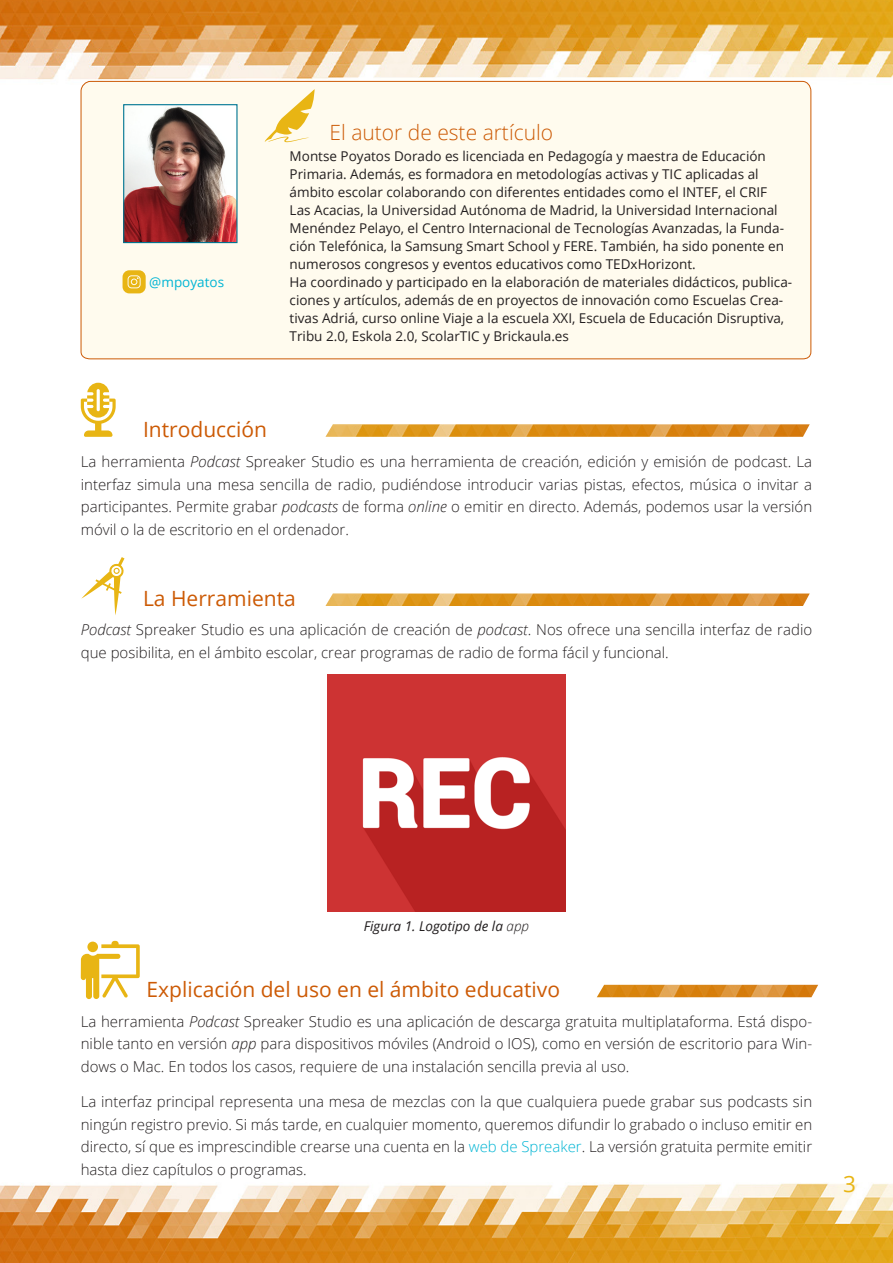
<style>
.page{position:relative;width:893px;height:1263px;background:#fff}
.page>*{position:absolute;margin:0;border:0;box-sizing:border-box;transform-origin:0 0}
.t1{font:22.5px "Open Sans";color:#e8b514}
.Titulo_sección{font:21px "Open Sans";color:#cc5a05}
.Título_autor{font:300 21px "Open Sans";color:#cc5a05}
.base{font:300 15px/22.5px "Open Sans";color:#231f20;text-align:justify}
.Estilo_de_párrafo_au{font:13.5px/18px "Open Sans";color:#231f20}
.Pies_de_foto{font:italic 13.5px "Open Sans";color:#231f20}
.Estilo_de_párrafo_au-2{font:13.5px "Open Sans";color:#00b5d4}
.s1{font-style:italic}
.s2{font-weight:300}
.s3{color:#00b5d4}
</style>
<div class="page">
<img style="left:0;top:1183px;width:893px;height:80px">
<img style="left:0;top:0;width:893px;height:80px">
<div style="left:80px;top:80px;width:732px;height:280px;background:#fffbee"></div>
<svg style="left:265px;top:89px;width:50px;height:53px;background:#f8e6ae"></svg>
<img style="left:125px;top:106px;width:111px;height:135px">
<div style="left:123px;top:104px;width:115px;height:139px;border:1px solid #007591"></div>
<svg style="left:81px;top:383px;width:35px;height:54px"></svg>
<img style="left:325px;top:424px;width:485px;height:13px">
<svg style="left:123px;top:270px;width:23px;height:23px"></svg>
<svg style="left:81px;top:557px;width:43px;height:58px"></svg>
<img style="left:325px;top:593px;width:485px;height:13px">
<img style="left:328px;top:674px;width:237px;height:238px">
<svg style="left:81px;top:941px;width:59px;height:58px"></svg>
<img style="left:597px;top:985px;width:221px;height:12px">
<p class="Estilo_de_párrafo_au-2" style="left:149px;top:273px;width:76px">@mpoyatos</p>
<p class="Título_autor" style="left:330px;top:118px;width:225px">El autor de este artículo</p>
<p class="Estilo_de_párrafo_au" style="left:290px;top:147px;width:496px">Montse Poyatos Dorado es licenciada en Pedagogía y maestra de Educación Primaria. Además, es formadora en metodologías activas y TIC aplicadas al ámbito escolar colaborando con diferentes entidades como el INTEF, el CRIF Las Acacias, la Universidad Autónoma de Madrid, la Universidad Internacional Menéndez Pelayo, el Centro Internacional de Tecnologías Avanzadas, la Funda&shy;ción Telefónica, la Samsung Smart School y FERE. También, ha sido ponente en numerosos congresos y eventos educativos como TEDxHorizont.</p>
<p class="Estilo_de_párrafo_au" style="left:290px;top:273px;width:504px">Ha coordinado y participado en la elaboración de materiales didácticos, publica&shy;ciones y artículos, además de en proyectos de innovación como Escuelas Crea&shy;tivas Adriá, curso online Viaje a la escuela XXI, Escuela de Educación Disruptiva, Tribu 2.0, Eskola 2.0, ScolarTIC y Brickaula.es</p>
<p class="Titulo_sección" style="left:143px;top:415px;width:126px">Introducción</p>
<p class="base" style="left:81px;top:450px;width:733px">La herramienta <span class="s1">Podcast</span> Spreaker Studio es una herramienta de creación, edición y emisión de podcast. La interfaz simula una mesa sencilla de radio, pudiéndose introducir varias pistas, efectos, música o invitar a participantes. Permite grabar <span class="s1">podcasts</span> de forma <span class="s1">online</span> o emitir en directo. Además, podemos usar la versión móvil o la de escritorio en el ordenador.</p>
<p class="Titulo_sección" style="left:143px;top:584px;width:154px">La Herramienta</p>
<p class="base" style="left:81px;top:618px;width:733px"><span class="s1">Podcast</span> Spreaker Studio es una aplicación de creación de <span class="s1">podcast</span>. Nos ofrece una sencilla interfaz de radio que posibilita, en el ámbito escolar, crear programas de radio de forma fácil y funcional.</p>
<p class="Pies_de_foto" style="left:364px;top:916px;width:167px">Figura 1. Logotipo de la <span class="s2">app</span></p>
<p class="Titulo_sección" style="left:147px;top:975px;width:415px">Explicación del uso en el ámbito educativo</p>
<p class="base" style="left:81px;top:1010px;width:733px">La herramienta <span class="s1">Podcast</span> Spreaker Studio es una aplicación de descarga gratuita multiplataforma. Está dispo&shy;nible tanto en versión <span class="s1">app</span> para dispositivos móviles (Android o IOS), como en versión de escritorio para Win&shy;dows o Mac. En todos los casos, requiere de una instalación sencilla previa al uso.</p>
<p class="base" style="left:81px;top:1090px;width:733px">La interfaz principal representa una mesa de mezclas con la que cualquiera puede grabar sus podcasts sin ningún registro previo. Si más tarde, en cualquier momento, queremos difundir lo grabado o incluso emitir en directo, sí que es imprescindible crearse una cuenta en la <span class="s3">web de Spreaker</span>. La versión gratuita permite emitir hasta diez capítulos o programas.</p>
<h1 class="t1" style="left:843px;top:1168px;width:14px">3</h1>
</div>
